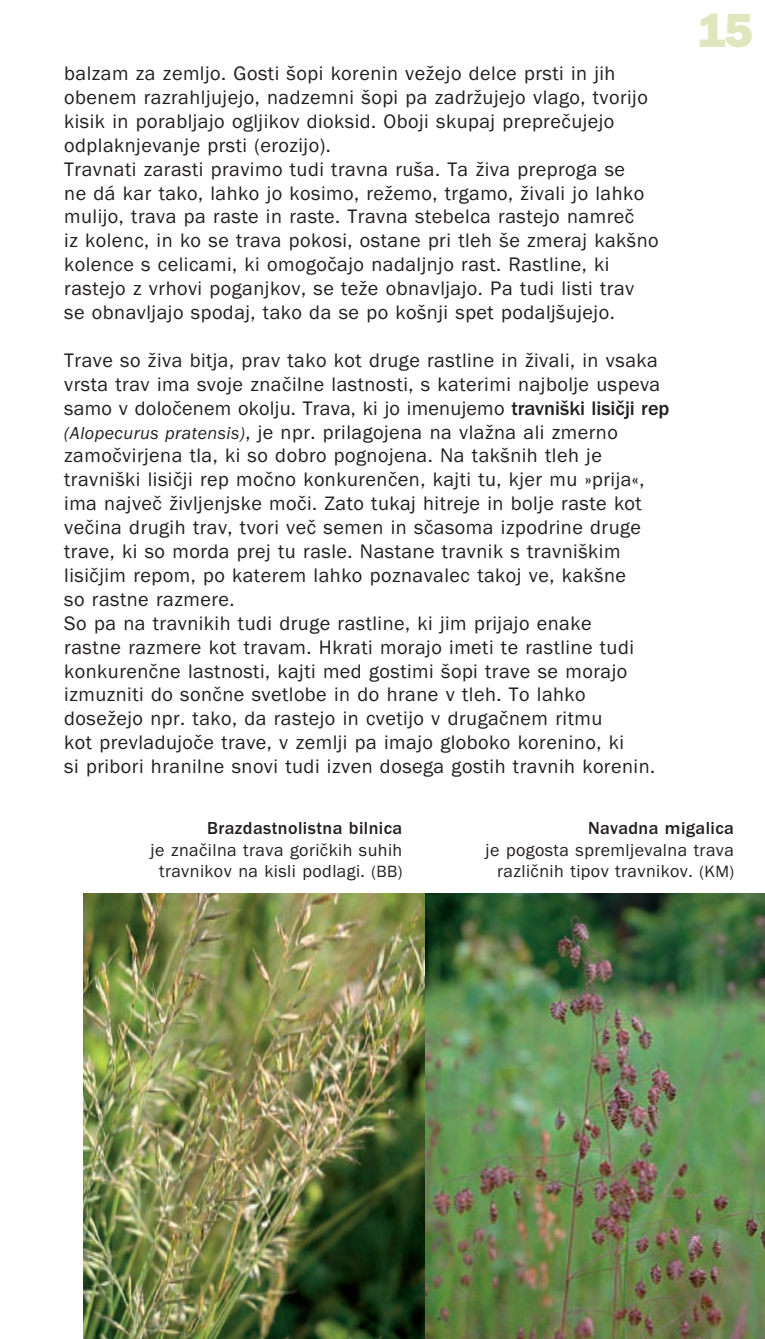
<style>
.page{position:relative;width:765px;height:1339px;background:#fff}
.page>*{position:absolute;margin:0;border:0;box-sizing:border-box;transform-origin:0 0}
.t1{font:49.5px "Franklin Gothic H";color:#e0e7be}
.t2{font:20.25px/23.8px "Franklin Gothic N";letter-spacing:.025em;color:#231f20}
.t3{font:18px/21.2px "Franklin Gothic N";letter-spacing:.025em;color:#231f20;text-align:center}
.t4{font:500 18px "Franklin Got Itc TCE";letter-spacing:.025em;color:#231f20}
.s1{font-family:"Franklin Got Itc TCE";font-weight:500}
.s2{font-family:"Franklin Gothic I";font-size:18px}
.s3{font-size:16.88px}
</style>
<div class="page">
<img style="left:83px;top:893px;width:682px;height:446px">
<p class="t2" style="left:64px;top:63px;width:596px">balzam za zemljo. Gosti øopi korenin veæejo delce prsti in jih obenem razrahljujejo, nadzemni øopi pa zadræujejo vlago, tvorijo kisik in porabljajo ogljikov dioksid. Oboji skupaj prepreœujejo odplaknjevanje prsti (erozijo).<br>Travnati zarasti pravimo tudi travna ruøa. Ta æiva preproga se<br>ne dá kar tako, lahko jo kosimo, reæemo, trgamo, æivali jo lahko mulijo, trava pa raste in raste. Travna stebelca rastejo namreœ<br>iz kolenc, in ko se trava pokosi, ostane pri tleh øe zmeraj kakøno kolence s celicami, ki omogoœajo nadaljnjo rast. Rastline, ki rastejo z vrhovi poganjkov, se teæe obnavljajo. Pa tudi listi trav se obnavljajo spodaj, tako da se po koønji spet podaljøujejo.</p>
<p class="t2" style="left:64px;top:350px;width:607px">Trave so æiva bitja, prav tako kot druge rastline in æivali, in vsaka vrsta trav ima svoje znaœilne lastnosti, s katerimi najbolje uspeva samo v doloœenem okolju. Trava, ki jo imenujemo <span class="s1">travniški lisičji rep </span><span class="s2">(Alopecurus pratensis)</span>, je npr. prilagojena na vlaæna ali zmerno zamoœvirjena tla, ki so dobro pognojena. Na takønih tleh je travniøki lisiœji rep moœno konkurenœen, kajti tu, kjer mu »prija«, ima najveœ æivljenjske moœi. Zato tukaj hitreje in bolje raste kot veœina drugih trav, tvori veœ semen in sœasoma izpodrine druge trave, ki so morda prej tu rasle. Nastane travnik s travniøkim lisiœjim repom, po katerem lahko poznavalec takoj ve, kakøne<br>so rastne razmere.<br>So pa na travnikih tudi druge rastline, ki jim prijajo enake<br>rastne razmere kot travam. Hkrati morajo imeti te rastline tudi konkurenœne lastnosti, kajti med gostimi øopi trave se morajo izmuzniti do sonœne svetlobe in do hrane v tleh. To lahko doseæejo npr. tako, da rastejo in cvetijo v drugaœnem ritmu<br>kot prevladujoœe trave, v zemlji pa imajo globoko korenino, ki<br>si pribori hranilne snovi tudi izven dosega gostih travnih korenin.</p>
<h1 class="t1" style="left:697px;top:13px;width:58px">15</h1>
<p class="t4" style="left:207px;top:822px;width:197px">Brazdastnolistna bilnica</p>
<p class="t3" style="left:151px;top:840px;width:253px">je znaœilna trava goriœkih suhih travnikov na kisli podlagi. <span class="s3">(BB)</span></p>
<p class="t4" style="left:588px;top:822px;width:147px">Navadna migalica</p>
<p class="t3" style="left:486px;top:840px;width:250px;text-align:right">je pogosta spremljevalna trava razliœnih tipov travnikov. <span class="s3">(KM)</span></p>
</div>
